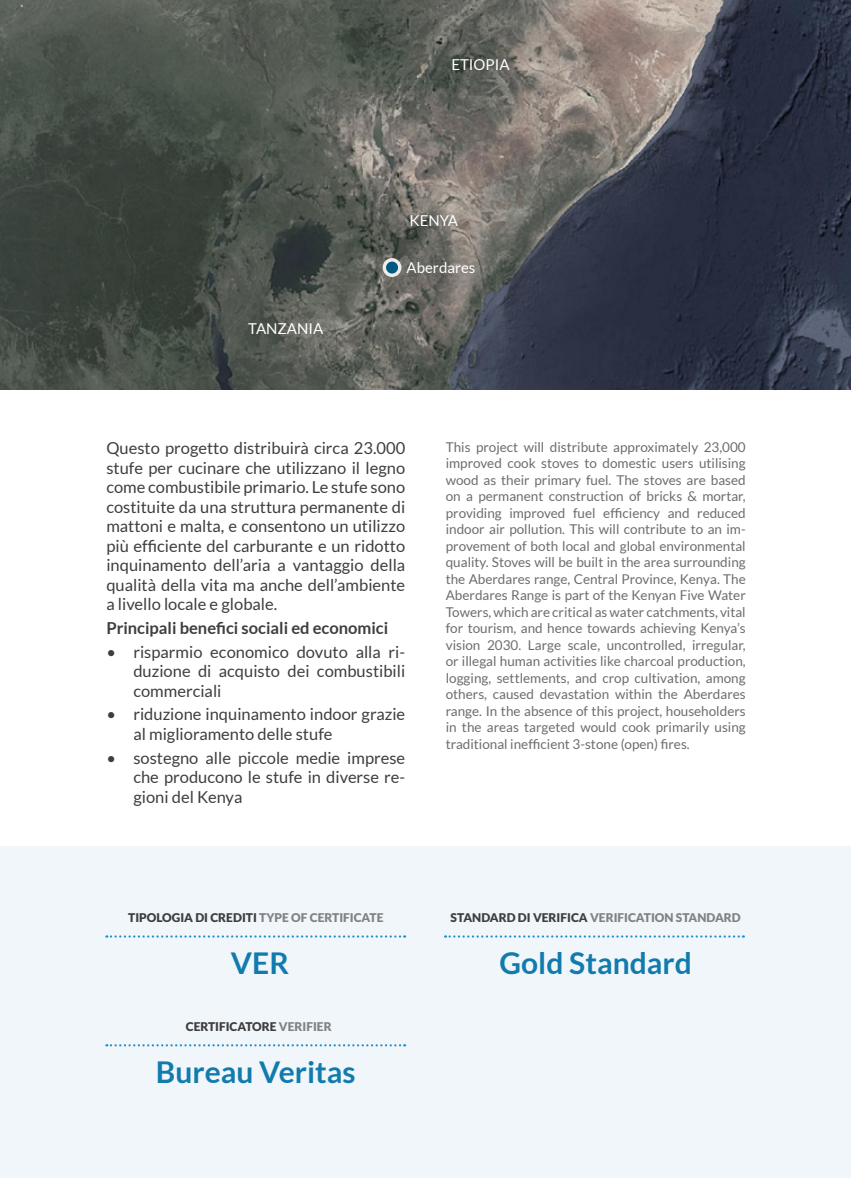
<style>
.page{position:relative;width:851px;height:1178px;background:#fff}
.page>*{position:absolute;margin:0;border:0;box-sizing:border-box;transform-origin:0 0}
.t1{font:700 30px "Lato";color:#127bae}
.t2{font:16.5px/19.5px "Lato";color:#3e3e3f;text-align:justify}
.t3{font:700 16.5px "Lato";color:#3e3e3f}
.t4{font:15px "Lato";color:#fff}
.t5{font:13.5px/16.5px "Lato";color:#6c6d70;text-align:justify}
.t6{font:900 12px "Lato";color:#3e3e3f}
.t7{font:900 12px "Lato";color:#808285}
.s1{color:#808285}
</style>
<div class="page">
<div style="left:0;top:846px;width:850px;height:332px;background:#f0f6fa"></div>
<svg style="left:106px;top:935px;width:299px;height:2px"></svg>
<svg style="left:445px;top:935px;width:298px;height:2px"></svg>
<img style="left:0;top:0;width:850px;height:389px">
<svg style="left:382px;top:258px;width:19px;height:19px"></svg>
<div style="left:386px;top:262px;width:12px;height:12px;background:#005983;border-radius:50%"></div>
<svg style="left:106px;top:1044px;width:299px;height:2px"></svg>
<p class="t4" style="left:451px;top:57px;width:60px">ETIOPIA</p>
<p class="t4" style="left:409px;top:213px;width:50px">KENYA</p>
<p class="t4" style="left:248px;top:320px;width:77px">TANZANIA</p>
<p class="t4" style="left:406px;top:260px;width:70px">Aberdares</p>
<p class="t2" style="left:106px;top:438px;width:300px">Questo progetto distribuirà circa 23.000 stufe per cucinare che utilizzano il legno come combustibile primario. Le stufe sono costituite da una struttura permanente di mattoni e malta, e consentono un utilizzo più efficiente del carburante e un ridotto inquinamento dell’aria a vantaggio della qualità della vita ma anche dell’ambiente a livello locale e globale.</p>
<p class="t3" style="left:106px;top:618px;width:283px">Principali benefici sociali ed economici</p>
<p class="t2" style="left:133px;top:642px;width:273px;text-indent:-27px">• risparmio economico dovuto alla ri&shy;duzione di acquisto dei combustibili commerciali</p>
<p class="t2" style="left:133px;top:704px;width:273px;text-indent:-27px">• riduzione inquinamento indoor grazie al miglioramento delle stufe</p>
<p class="t2" style="left:133px;top:748px;width:273px;text-indent:-27px">• sostegno alle piccole medie imprese che producono le stufe in diverse re&shy;gioni del Kenya</p>
<p class="t5" style="left:445px;top:438px;width:301px">This project will distribute approximately 23,000 improved cook stoves to domestic users utilising wood as their primary fuel. The stoves are based on a permanent construction of bricks &amp; mortar, providing improved fuel efficiency and reduced indoor air pollution. This will contribute to an im&shy;provement of both local and global environmental quality. Stoves will be built in the area surrounding the Aberdares range, Central Province, Kenya. The Aberdares Range is part of the Kenyan Five Water Towers, which are critical as water catchments, vital for tourism, and hence towards achieving Kenya’s vision 2030. Large scale, uncontrolled, irregular, or illegal human activities like charcoal production, logging, settlements, and crop cultivation, among others, caused devastation within the Aberdares range. In the absence of this project, householders in the areas targeted would cook primarily using traditional inefficient 3-stone (open) fires.</p>
<p class="t6" style="left:128px;top:910px;width:16px">TIPOLOGIA</p>
<p class="t6" style="left:195px;top:910px;width:23px">DI CREDITI</p>
<p class="t7" style="left:259px;top:910px;width:59px">TYPE OF CERTI</p>
<p class="t7" style="left:343px;top:910px;width:15px">FICATE</p>
<p class="t6" style="left:450px;top:910px;width:16px">STANDARD</p>
<p class="t6" style="left:518px;top:910px;width:23px">DI VERI</p>
<p class="t6" style="left:560px;top:910px;width:15px">FICA</p>
<p class="t7" style="left:590px;top:910px;width:42px">VERI FICATION</p>
<p class="t7" style="left:675px;top:910px;width:10px">STANDARD</p>
<h1 class="t1" style="left:231px;top:945px;width:60px">VER</h1>
<h1 class="t1" style="left:499px;top:945px;width:194px">Gold Standard</h1>
<p class="t6" style="left:186px;top:1019px;width:147px">CERTIFICATORE <span class="s1">VERIFIER</span></p>
<h1 class="t1" style="left:156px;top:1054px;width:201px">Bureau Veritas</h1>
</div>
